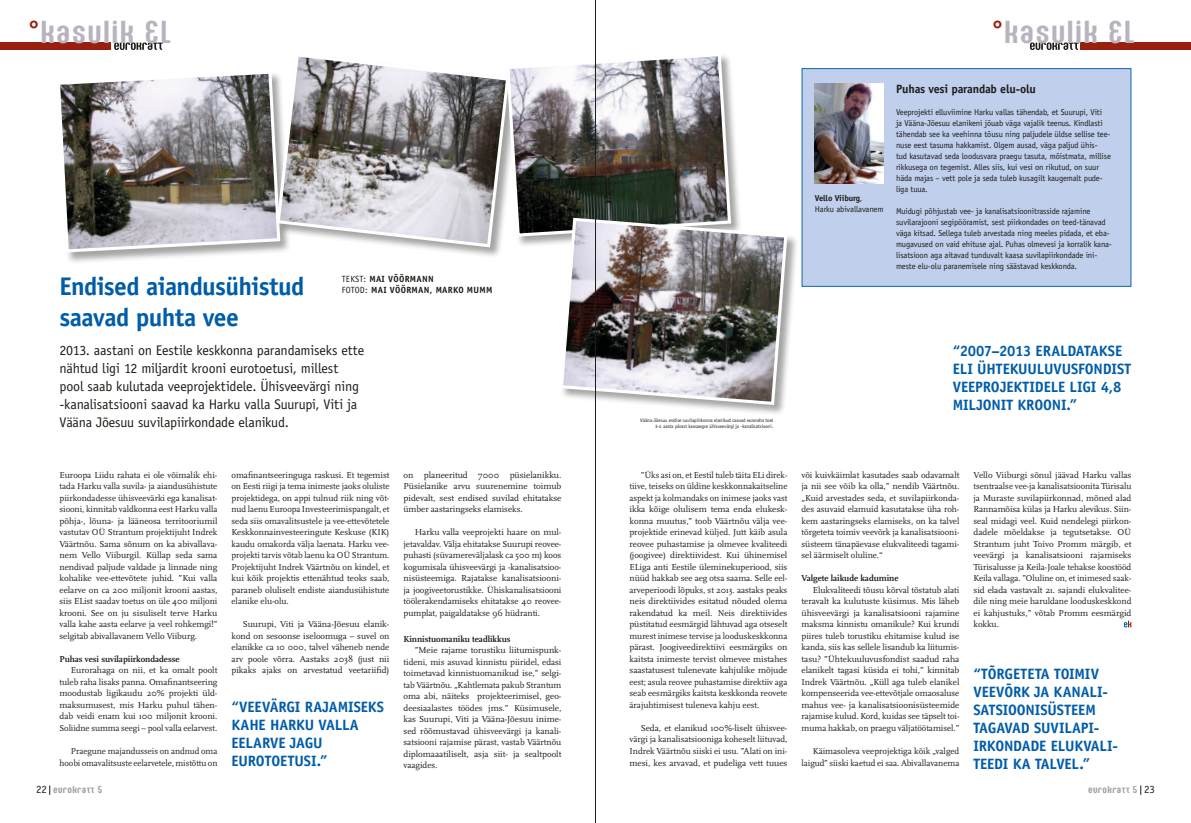
<style>
.page{position:relative;width:1191px;height:823px;background:#fff}
.page>*{position:absolute;margin:0;border:0;box-sizing:border-box;transform-origin:0 0}
.t1{font:700 25.8px "Seebad LT Std";letter-spacing:.04em;color:#b9b3bf}
.t2{font:700 25.5px/30.6px "Officina Sans";letter-spacing:-.025em;color:#005da9}
.t3{font:700 15px/18px "Officina Sans";letter-spacing:-.01em;color:#005da9}
.t4{font:14px/18px "Officina Sans";letter-spacing:-.01em;color:#1d1d17}
.t5{font:700 12px "Officina Sans";letter-spacing:-.015em;color:#1d1d1b}
.t6{font:9px/11.5px "Scala Pro";letter-spacing:-.005em;color:#1d1d1b;text-align:justify}
.t7{font:700 9px "Scala Pro";letter-spacing:-.005em;color:#1d1d1b}
.t8{font:700 9px/11px "Officina Sans";letter-spacing:.03em;color:#1d1d17}
.t9{font:8.5px/11px "Officina Sans";letter-spacing:-.015em;color:#1d1d1b}
.t10{font:700 8px "Seebad LT Std";letter-spacing:.04em;color:#9d9d9d}
.t11{font:5px/6.5px "Officina Sans";letter-spacing:-.01em;color:#1d1d1b;text-align:right}
.s1{color:#9a200e}
.s2{font-weight:400}
.s3{font-weight:700}
.s4{font-family:"Officina Sans";font-weight:400;font-size:11px;color:#1d1d17}
</style>
<div class="page">
<div style="left:0;top:43px;width:111px;height:7px;background:#9a200e"></div>
<svg style="left:114px;top:42px;width:49px;height:8px"></svg>
<div style="left:1080px;top:43px;width:111px;height:7px;background:#9a200e"></div>
<svg style="left:1030px;top:42px;width:48px;height:8px"></svg>
<svg style="left:1124px;top:620px;width:7px;height:7px"></svg>
<div style="left:56px;top:70px;width:235px;height:193px;background:#1d1d1b;opacity:.4"></div>
<svg style="left:56px;top:70px;width:220px;height:184px;background:#969393"></svg>
<div style="left:276px;top:53px;width:244px;height:205px;background:#1d1d1b;opacity:.4"></div>
<svg style="left:275px;top:53px;width:236px;height:196px"></svg>
<div style="left:505px;top:52px;width:237px;height:195px;background:#1d1d1b;opacity:.4"></div>
<img style="left:504px;top:52px;width:229px;height:186px">
<div style="left:559px;top:217px;width:239px;height:198px;background:#1d1d1b;opacity:.4"></div>
<img style="left:558px;top:216px;width:231px;height:190px">
<div style="left:801px;top:68px;width:330px;height:219px;background:#bdceeb;border:1px solid #005da9"></div>
<img style="left:814px;top:84px;width:69px;height:99px">
<hr style="left:595px;top:0;width:1px;height:822px;background:#1d1d1b">
<h1 class="t1" style="left:28px;top:18px;width:144px"><span class="s1">°</span>kasulik EL</h1>
<h1 class="t1" style="left:992px;top:18px;width:144px"><span class="s1">°</span>kasulik EL</h1>
<p class="t8" style="left:342px;top:273px;width:87px"><span class="s2">Tekst:</span> MAI VÖÖRMANN<br><span class="s2">FotoD:</span> MAI VÖÖR</p>
<h2 class="t2" style="left:60px;top:271px;width:246px">ENDISED AIANDUSÜHISTUD<br>SAAVAD PUHTA VEE</h2>
<p class="t4" style="left:60px;top:341px;width:306px">2013. aastani on Eestile keskkonna parandamiseks ette nähtud ligi 12 miljardit krooni eurotoetusi, millest pool saab kulutada veeprojektidele. Ühisveevärgi ning -kanalisatsiooni saavad ka Harku valla Suurupi, Viti ja Vääna Jõesuu suvilapiirkondade elanikud.</p>
<p class="t8" style="left:411px;top:284px;width:69px">MAN, MARKO MUMM</p>
<p class="t6" style="left:60px;top:468px;width:159px">Euroopa Liidu rahata ei ole võimalik ehi&shy;tada Harku valla suvila- ja aiandusühistute piirkondadesse ühisveevärki ega kanalisat&shy;siooni, kinnitab valdkonna eest Harku valla põhja-, lõuna- ja lääneosa territooriumil vastutav OÜ Strantum projektijuht Indrek Väärtnõu. Sama sõnum on ka abivallava&shy;nem Vello Viiburgil. Küllap seda sama nendivad paljude valdade ja linnade ning kohalike vee-ettevõtete juhid. ”Kui valla eelarve on ca 200 miljonit krooni aastas, siis EList saadav toetus on üle 400 miljoni krooni. See on ju sisuliselt terve Harku valla kahe aasta eelarve ja veel rohkemgi!” selgitab abivallavanem Vello Viiburg.</p>
<p class="t7" style="left:60px;top:653px;width:122px">Puhas vesi suvilapiirkondadesse</p>
<p class="t6" style="left:60px;top:664px;width:159px;text-indent:11px">Eurorahaga on nii, et ka omalt poolt tuleb raha lisaks panna. Omafinantseering moodustab ligikaudu 20% projekti üld&shy;maksumusest, mis Harku puhul tähen&shy;dab veidi enam kui 100 miljonit krooni.<br>Soliidne summa seegi – pool valla eelarvest.</p>
<p class="t6" style="left:60px;top:744px;width:159px;text-align:right">Praegune majandusseis on andnud oma hoobi omavalitsuste eelarvetele, mistõttu on</p>
<p class="t6" style="left:231px;top:468px;width:159px">omafinantseeringuga raskusi. Et tegemist on Eesti riigi ja tema inimeste jaoks oluliste projektidega, on appi tulnud riik ning võt&shy;nud laenu Euroopa Investeerimispangalt, et seda siis omavalitsustele ja vee-ettevõtetele Keskkonnainvesteeringute Keskuse (KIK) kaudu omakorda välja laenata. Harku vee&shy;projekti tarvis võtab laenu ka OÜ Strantum.<br>Projektijuht Indrek Väärtnõu on kindel, et kui kõik projektis ettenähtud teoks saab, paraneb oluliselt endiste aiandusühistute elanike elu-olu.</p>
<p class="t6" style="left:231px;top:618px;width:159px;text-indent:11px">Suurupi, Viti ja Vääna-Jõesuu elanik&shy;kond on sesoonse iseloomuga – suvel on elanikke ca 10 000, talvel väheneb nende arv poole võrra. Aastaks 2038 (just nii pikaks ajaks on arvestatud veetariifid)</p>
<h3 class="t3" style="left:231px;top:697px;width:131px">“VEEVÄRGI RAJAMISEKS<br>KAHE HARKU VALLA<br>EELARVE JAGU<br>EU ROTOETUSI.”</h3>
<p class="t6" style="left:403px;top:468px;width:159px">on planeeritud 7000 püsielanikku.<br>Püsielanike arvu suurenemine toimub pidevalt, sest endised suvilad ehitatakse ümber aastaringseks elamiseks.</p>
<p class="t6" style="left:403px;top:526px;width:159px;text-indent:11px">Harku valla veeprojekti haare on mul&shy;jetavaldav. Välja ehitatakse Suurupi reovee&shy;puhasti (süvamereväljalask ca 500 m) koos kogumisala ühisveevärgi ja -kanalisatsioo&shy;nisüsteemiga. Rajatakse kanalisatsiooni&shy;ja joogiveetorustikke. Ühiskanalisatsiooni töölerakendamiseks ehitatakse 40 reovee&shy;pumplat, paigaldatakse 96 hüdranti.</p>
<p class="t7" style="left:403px;top:633px;width:108px">Kinnistuomaniku teadlikkus</p>
<p class="t6" style="left:403px;top:644px;width:159px;text-indent:11px">”Meie rajame torustiku liitumispunk&shy;tideni, mis asuvad kinnistu piiridel, edasi toimetavad kinnistuomanikud ise,” selgi&shy;tab Väärtnõu. „Kahtlemata pakub Strantum oma abi, näiteks projekteerimisel, geo&shy;deesiaalastes töödes jms.” Küsimusele, kas Suurupi, Viti ja Vääna-Jõesuu inime&shy;sed rõõmustavad ühisveevärgi ja kanali&shy;satsiooni rajamise pärast, vastab Väärtnõu diplomaaatiliselt, asja siit- ja sealtpoolt vaagides.</p>
<p class="t9" style="left:815px;top:193px;width:70px"><span class="s3">VELLO VIIBURG</span>,<br>Harku abivallavanem</p>
<h3 class="t5" style="left:896px;top:81px;width:141px">PUHAS VESI PARANDAB ELU-OLU</h3>
<p class="t9" style="left:896px;top:106px;width:216px">Veeprojekti elluviimine Harku vallas tähendab, et Suurupi, Viti<br>ja Vääna-Jõesuu elanikeni jõuab väga vajalik teenus. Kindlasti tähendab see ka veehinna tõusu ning paljudele üldse sellise tee&shy;nuse eest tasuma hakkamist. Olgem ausad, väga paljud ühis-<br>tud kasutavad seda loodusvara praegu tasuta, mõistmata, millise rikkusega on tegemist. Alles siis, kui vesi on rikutud, on suur häda majas – vett pole ja seda tuleb kusagilt kaugemalt pude&shy;liga tuua.</p>
<p class="t9" style="left:896px;top:205px;width:217px">Muidugi põhjustab vee- ja kanalisatsioonitrasside rajamine suvilarajooni segipööramist, sest piirkondades on teed-tänavad väga kitsad. Sellega tuleb arvestada ning meeles pidada, et eba&shy;mugavused on vaid ehituse ajal. Puhas olmevesi ja korralik kana&shy;lisatsioon aga aitavad tunduvalt kaasa suvilapiirkondade ini&shy;meste elu-olu paranemisele ning säästavad keskkonda.</p>
<p class="t11" style="left:640px;top:416px;width:134px">Vääna-Jõesuu endise suvilapiirkonna elanikud saavad euroraha toel<br>3-4 aasta pärast kaasaegse ühisveevärgi ja -kanalisatsiooni.</p>
<h3 class="t3" style="left:952px;top:342px;width:155px">“2007–2013 ERAL-DATAKSE<br>ELI ÜHTE-KUULU</h3>
<h3 class="t3" style="left:1053px;top:360px;width:79px">VUSFONDIST</h3>
<h3 class="t3" style="left:952px;top:378px;width:91px">VEEP ROJEKTIDELE</h3>
<h3 class="t3" style="left:952px;top:378px;width:170px;text-indent:117px">LIGI 4,8<br>MILJONIT KROONI.”</h3>
<p class="t6" style="left:629px;top:468px;width:159px;text-indent:11px">”Üks asi on, et Eestil tuleb täita ELi direk&shy;tiive, teiseks on üldine keskkonnakaitseline aspekt ja kolmandaks on inimese jaoks vast ikka kõige olulisem tema enda elukesk&shy;konna muutus,” toob Väärtnõu välja vee&shy;projektide erinevad küljed. Jutt käib asula reovee puhastamise ja olmevee kvaliteedi (joogivee) direktiividest. Kui ühinemisel ELiga anti Eestile üleminekuperiood, siis nüüd hakkab see aeg otsa saama. Selle eel&shy;arveperioodi lõpuks, st 2013. aastaks peaks neis direktiivides esitatud nõuded olema rakendatud ka meil. Neis direktiivides püstitatud eesmärgid lähtuvad aga otseselt murest inimese tervise ja looduskeskkonna pärast. Joogiveedirektiivi eesmärgiks on kaitsta inimeste tervist olmevee mistahes saastatusest tulenevate kahjulike mõjude eest; asula reovee puhastamise direktiiv aga seab eesmärgiks kaitsta keskkonda reovete ärajuhtimisest tuleneva kahju eest.</p>
<p class="t6" style="left:629px;top:721px;width:159px;text-indent:11px">Seda, et elanikud 100%-liselt ühisvee&shy;värgi ja kanalisatsiooniga koheselt liituvad, Indrek Väärtnõu siiski ei usu. ”Alati on ini&shy;mesi, kes arvavad, et pudeliga vett tuues</p>
<p class="t6" style="left:801px;top:468px;width:159px">või kuivkäimlat kasutades saab odavamalt ja nii see võib ka olla,” nendib Väärtnõu. „Kuid arvestades seda, et suvilapiirkonda&shy;des asuvaid elamuid kasutatakse üha roh&shy;kem aastaringseks elamiseks, on ka talvel tõrgeteta toimiv veevõrk ja kanalisatsiooni&shy;süsteem tänapäevase elukvaliteedi tagami&shy;sel äärmiselt oluline.“</p>
<p class="t7" style="left:801px;top:572px;width:99px">Valgete laikude kadumine</p>
<p class="t6" style="left:801px;top:583px;width:159px;text-indent:11px">Elukvaliteedi tõusu kõrval tõstatub alati teravalt ka kulutuste küsimus. Mis läheb ühisveevärgi ja kanalisatsiooni rajamine maksma kinnistu omanikule? Kui krundi piires tuleb torustiku ehitamise kulud ise kanda, siis kas sellele lisandub ka liitumis&shy;tasu? ”Ühtekuuluvusfondist saadud raha elanikelt tagasi küsida ei tohi,” kinnitab Indrek Väärtnõu. „Küll aga tuleb elanikel kompenseerida vee-ettevõtjale omaosaluse mahus vee- ja kanalisatsioonisüsteemide rajamise kulud. Kord, kuidas see täpselt toi&shy;muma hakkab, on praegu väljatöötamisel.”</p>
<p class="t6" style="left:801px;top:744px;width:159px;text-align:right">Käimasoleva veeprojektiga kõik „valged laigud” siiski kaetud ei saa. Abivallavanema</p>
<p class="t6" style="left:973px;top:468px;width:159px">Vello Viiburgi sõnul jäävad Harku vallas tsentraalse vee-ja kanalisatsioonita Türisalu ja Muraste suvilapiirkonnad, mõned alad Rannamõisa külas ja Harku alevikus. Siin&shy;seal midagi veel. Kuid nendelegi piirkon&shy;dadele mõeldakse ja tegutsetakse. OÜ Strantum juht Toivo Promm märgib, et veevärgi ja kanalisatsiooni rajamiseks Türisalusse ja Keila-Joale tehakse koostööd Keila vallaga. ”Oluline on, et inimesed saak&shy;sid elada vastavalt 21. sajandi elukvalitee&shy;dile ning meie haruldane looduskeskkond ei kahjustuks,” võtab Promm eesmärgid kokku.</p>
<h3 class="t3" style="left:973px;top:664px;width:136px">“TÕRGETETA TOIMIV<br>VEEVÕRK JA KANALI-<br>SATSIOONISÜSTEEM<br>TAGAVAD- SUVILAPI-<br>IRKONDADE ELUK</h3>
<h3 class="t3" style="left:973px;top:736px;width:146px;text-indent:110px">VALI-<br>TEEDI KA TALVEL.”</h3>
<p class="t10" style="left:36px;top:785px;width:68px"><span class="s4">22</span> eurokratt 5</p>
<p class="t10" style="left:1088px;top:785px;width:68px">eurokratt 5 <span class="s4">23</span></p>
</div>
